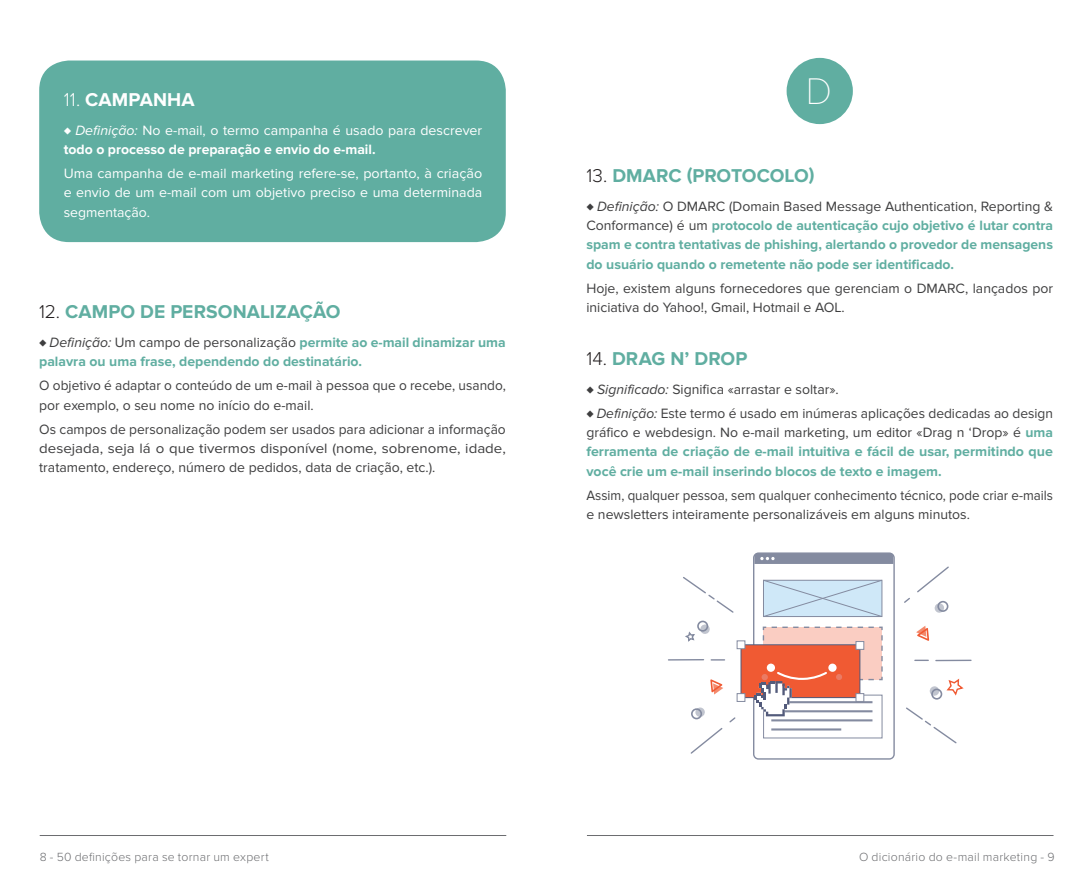
<style>
.page{position:relative;width:1092px;height:893px;background:#fff}
.page>*{position:absolute;margin:0;border:0;box-sizing:border-box;transform-origin:0 0}
.t1{font:100 38.5px "Proxima Nova T";color:#fff}
.t2{font:700 19.25px "Proxima Nova";letter-spacing:.005em;color:#60aea1}
.t3{font:700 19.25px "Proxima Nova";letter-spacing:.005em;color:#fff}
.t4{font:700 14px/19.2px "Proxima Nova";color:#60aea1;text-align:justify}
.t5{font:14px/19.2px "Proxima Nova";color:#3e3e3f}
.t6{font:14px/19.2px "Proxima Nova";color:#fff}
.t7{font:14px/19.2px "Proxima Nova";color:#3e3e3f;scale:.95 1}
.t8{font:300 12.25px "Proxima Nova";letter-spacing:.02em;color:#6c6d70}
.s1{font-weight:300}
.s2{font-style:italic}
.s3{font-weight:700}
.s4{font-weight:300;color:#231f20}
.s5{font-weight:400;font-style:italic;color:#3e3e3f}
.s6{font-weight:400;color:#3e3e3f}
</style>
<div class="page">
<hr style="left:40px;top:835px;width:466px;height:1px;background:#6c6d70">
<hr style="left:587px;top:835px;width:466px;height:1px;background:#6c6d70">
<div style="left:39px;top:61px;width:466px;height:181px;background:#60aea1;border-radius:30px"></div>
<div style="left:786px;top:58px;width:66px;height:66px;background:#60aea1;border-radius:50%"></div>
<hr style="left:668px;top:659px;width:35px;height:2px;background:#848ba0">
<svg style="left:711px;top:659px;width:13px;height:2px"></svg>
<svg style="left:683px;top:577px;width:51px;height:36px"></svg>
<svg style="left:710px;top:679px;width:13px;height:16px"></svg>
<svg style="left:690px;top:707px;width:46px;height:47px"></svg>
<hr style="left:935px;top:660px;width:35px;height:1px;background:#848ba0">
<svg style="left:914px;top:660px;width:14px;height:1px"></svg>
<svg style="left:906px;top:707px;width:51px;height:37px"></svg>
<svg style="left:916px;top:626px;width:13px;height:15px"></svg>
<svg style="left:904px;top:566px;width:45px;height:47px"></svg>
<svg style="left:929px;top:678px;width:35px;height:22px"></svg>
<svg style="left:685px;top:621px;width:24px;height:21px"></svg>
<div style="left:741px;top:645px;width:118px;height:53px;background:#f05a33"></div>
<svg style="left:753px;top:552px;width:141px;height:208px"></svg>
<div style="left:737px;top:641px;width:7px;height:8px;background:#fff"></div>
<div style="left:736px;top:640px;width:9px;height:9px;border:1px solid #848ba0"></div>
<div style="left:855px;top:641px;width:8px;height:8px;background:#fff"></div>
<div style="left:855px;top:641px;width:9px;height:9px;border:1px solid #848ba0"></div>
<div style="left:855px;top:694px;width:8px;height:7px;background:#fff"></div>
<div style="left:855px;top:693px;width:9px;height:9px;border:1px solid #848ba0"></div>
<div style="left:737px;top:694px;width:7px;height:7px;background:#fff"></div>
<div style="left:736px;top:693px;width:9px;height:9px;border:1px solid #848ba0"></div>
<h2 class="t3" style="left:64px;top:88px;width:132px"><span class="s1">11.</span> CAMPANHA</h2>
<p class="t6" style="left:64px;top:121px;width:420px"><span class="s2">♦ Definição:</span> No e-mail, o termo campanha é usado para descrever <span class="s3">todo o processo de preparação e envio do e-mail.</span></p>
<p class="t6" style="left:64px;top:164px;width:420px;text-align:justify">Uma campanha de e-mail marketing refere-se, portanto, à criação e envio de um e-mail com um objetivo preciso e uma determinada segmentação.</p>
<h2 class="t2" style="left:39px;top:300px;width:303px"><span class="s4">12.</span> CAMPO DE PERSONALIZAÇÃO</h2>
<p class="t4" style="left:39px;top:333px;width:468px"><span class="s5">♦ Definição:</span> <span class="s6">Um campo de personalização</span> permite ao e-mail dinamizar uma palavra ou uma frase, dependendo do destinatário.</p>
<p class="t5" style="left:39px;top:376px;width:468px">O objetivo é adaptar o conteúdo de um e-mail à pessoa que o recebe, usando, por exemplo, o seu nome no início do e-mail.</p>
<p class="t5" style="left:39px;top:420px;width:468px;text-align:justify">Os campos de personalização podem ser usados para adicionar a informação desejada, seja lá o que tivermos disponível (nome, sobrenome, idade, tratamento, endereço, número de pedidos, data de criação, etc.).</p>
<h1 class="t1" style="left:805px;top:69px;width:28px">D</h1>
<h2 class="t2" style="left:586px;top:164px;width:229px"><span class="s4">13.</span> DMARC (PROTOCOLO)</h2>
<p class="t4" style="left:586px;top:197px;width:468px"><span class="s5">♦ Definição:</span> <span class="s6">O DMARC (Domain Based Message Authentication, Reporting &amp; Conformance) é um</span> protocolo de autenticação cujo objetivo é lutar contra spam e contra tentativas de phishing, alertando o provedor de mensagens do usuário quando o remetente não pode ser identificado.</p>
<p class="t5" style="left:586px;top:279px;width:468px">Hoje, existem alguns fornecedores que gerenciam o DMARC, lançados por iniciativa do Yahoo!, Gmail, Hotmail e AOL.</p>
<h2 class="t2" style="left:586px;top:347px;width:162px"><span class="s4">14.</span> DRAG N’ DROP</h2>
<p class="t5" style="left:586px;top:377px;width:468px;line-height:24.2px"><span class="s2">♦ Significado:</span> Significa «arrastar e soltar».<br><span class="s2">♦ Definição:</span> Este termo é usado em inúmeras aplicações dedicadas ao design</p>
<p class="t4" style="left:586px;top:423px;width:468px"><span class="s6">gráfico e webdesign. No e-mail marketing, um editor «Drag n ‘Drop» é</span> uma ferramenta de criação de e-mail intuitiva e fácil de usar, permitindo que você crie um e-mail inserindo blocos de texto e imagem.</p>
<p class="t7" style="left:586px;top:486px;width:492px">Assim, qualquer pessoa, sem qualquer conhecimento técnico, pode criar e-mails e newsletters inteiramente personalizáveis em alguns minutos.</p>
<p class="t8" style="left:40px;top:850px;width:230px">8 - 50 definições para se tornar um expert</p>
<p class="t8" style="left:859px;top:850px;width:197px">O dicionário do e-mail marketing - 9</p>
</div>
